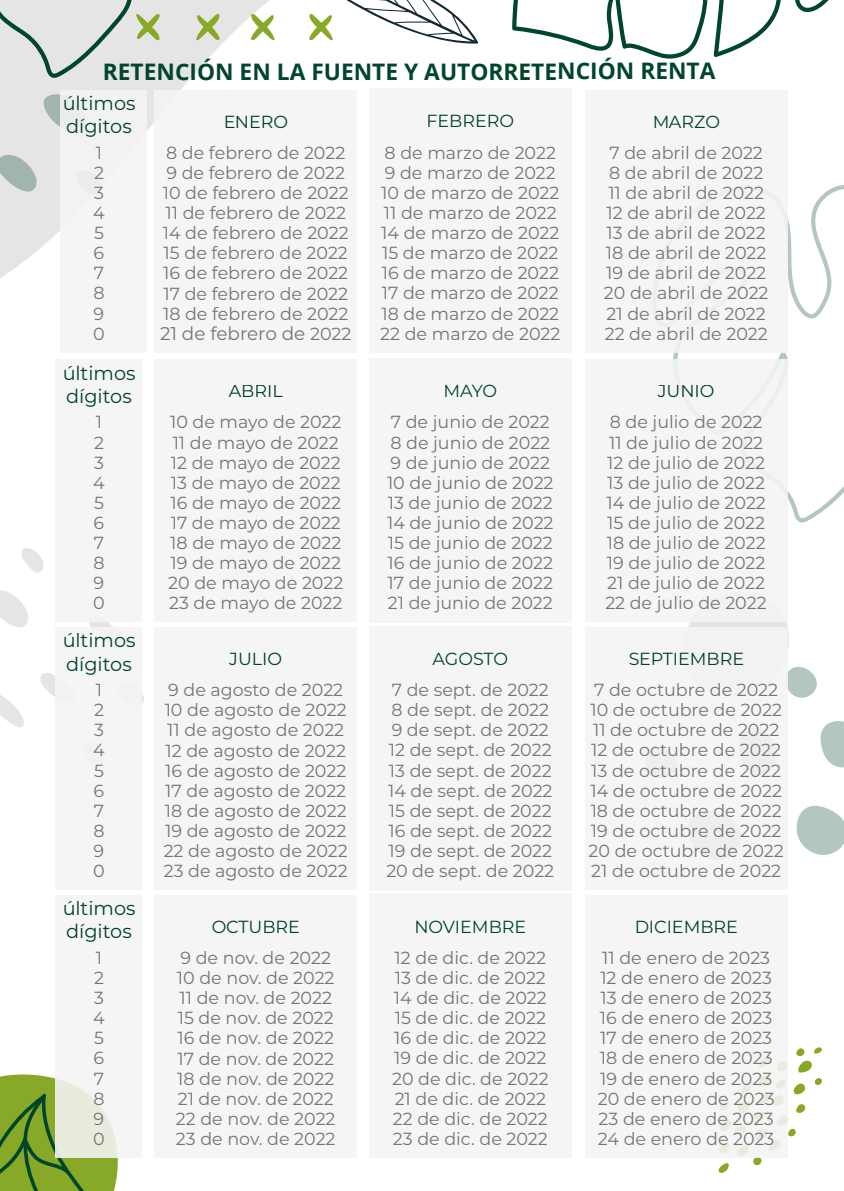
<style>
.page{position:relative;width:844px;height:1191px;background:#fff}
.page>*{position:absolute;margin:0;border:0;box-sizing:border-box;transform-origin:0 0}
.t1{font:700 22.75px "Open Sans";color:#00462b}
.t2{font:19.25px/23.1px "Montserrat";color:#00462b}
.t3{font:18.38px "Montserrat";color:#777471}
.t4{font:17.5px/20.1px "Montserrat";color:#777471}
.t5{font:17.5px "Montserrat";color:#00462b}
.s1{font-size:17.5px}
</style>
<div class="page">
<svg style="left:0;top:0;width:479px;height:278px"></svg>
<svg style="left:251px;top:14px;width:24px;height:26px"></svg>
<svg style="left:512px;top:0;width:317px;height:59px"></svg>
<svg style="left:673px;top:185px;width:170px;height:337px"></svg>
<svg style="left:0;top:0;width:220px;height:78px;background:#d8dbd6"></svg>
<svg style="left:0;top:1074px;width:118px;height:117px;background:#769b2b"></svg>
<svg style="left:43px;top:93px;width:17px;height:40px"></svg>
<svg style="left:0;top:150px;width:38px;height:42px;background:#bdc8c4"></svg>
<svg style="left:287px;top:0;width:191px;height:44px"></svg>
<svg style="left:796px;top:805px;width:47px;height:50px"></svg>
<svg style="left:820px;top:721px;width:23px;height:47px"></svg>
<svg style="left:688px;top:622px;width:129px;height:76px"></svg>
<svg style="left:89px;top:622px;width:24px;height:5px"></svg>
<svg style="left:0;top:590px;width:28px;height:37px"></svg>
<svg style="left:40px;top:673px;width:16px;height:25px"></svg>
<svg style="left:21px;top:548px;width:22px;height:25px"></svg>
<svg style="left:0;top:695px;width:24px;height:32px"></svg>
<svg style="left:142px;top:693px;width:2px;height:11px"></svg>
<svg style="left:718px;top:1047px;width:104px;height:126px"></svg>
<div style="left:60px;top:90px;width:87px;height:263px;background:#f4f4f4"></div>
<div style="left:154px;top:90px;width:203px;height:263px;background:#f4f4f4"></div>
<div style="left:584px;top:90px;width:203px;height:263px;background:#f4f4f4"></div>
<div style="left:369px;top:89px;width:202px;height:264px;background:#f4f4f4"></div>
<div style="left:56px;top:359px;width:86px;height:263px;background:#f4f4f4"></div>
<div style="left:154px;top:359px;width:203px;height:263px;background:#f4f4f4"></div>
<div style="left:584px;top:359px;width:203px;height:263px;background:#f4f4f4"></div>
<div style="left:369px;top:358px;width:202px;height:264px;background:#f4f4f4"></div>
<div style="left:56px;top:627px;width:86px;height:263px;background:#f4f4f4"></div>
<div style="left:154px;top:627px;width:203px;height:263px;background:#f4f4f4"></div>
<div style="left:584px;top:627px;width:203px;height:263px;background:#f4f4f4"></div>
<div style="left:369px;top:626px;width:202px;height:264px;background:#f4f4f4"></div>
<div style="left:56px;top:895px;width:86px;height:262px;background:linear-gradient(to bottom,#f8f7f9,#eef0ea)"></div>
<div style="left:154px;top:895px;width:203px;height:262px;background:#f4f4f4"></div>
<div style="left:584px;top:895px;width:203px;height:262px;background:#f4f4f4"></div>
<div style="left:369px;top:894px;width:202px;height:263px;background:#f4f4f4"></div>
<h1 class="t1" style="left:103px;top:55px;width:614px">RETENCIÓN EN LA FUENTE Y AUTORRETENCIÓN RENTA</h1>
<p class="t2" style="left:62px;top:91px;width:75px">últimos dígitos</p>
<p class="t4" style="left:163px;top:142px;width:187px">8 de febrero de 2022<br>9 de febrero de 2022<br>10 de febrero de 2022<br>11 de febrero de 2022<br>14 de febrero de 2022<br>15 de febrero de 2022<br>16 de febrero de 2022<br>17 de febrero de 2022<br>18 de febrero de 2022</p>
<p class="t3" style="left:160px;top:320px;width:193px">21 de febrero de <span class="s1">2022</span></p>
<p class="t5" style="left:426px;top:109px;width:89px">FEBRERO</p>
<p class="t5" style="left:223px;top:110px;width:66px">ENERO</p>
<p class="t5" style="left:652px;top:110px;width:69px">MARZO</p>
<p class="t4" style="left:93px;top:142px;width:13px">1<br>2<br>3<br>4<br>5<br>6<br>7<br>8<br>9<br>0</p>
<p class="t4" style="left:380px;top:142px;width:182px">8 de marzo de 2022<br>9 de marzo de 2022<br>10 de marzo de 2022<br>11 de marzo de 2022<br>14 de marzo de 2022<br>15 de marzo de 2022<br>16 de marzo de 2022<br>17 de marzo de 2022<br>18 de marzo de 2022<br>22 de marzo de 2022</p>
<p class="t4" style="left:603px;top:142px;width:166px;text-align:center">7 de abril de 2022<br>8 de abril de 2022<br>11 de abril de 2022<br>12 de abril de 2022<br>13 de abril de 2022<br>18 de abril de 2022<br>19 de abril de 2022<br>20 de abril de 2022<br>21 de abril de 2022<br>22 de abril de 2022</p>
<p class="t2" style="left:62px;top:360px;width:75px">últimos dígitos</p>
<p class="t5" style="left:229px;top:379px;width:55px">ABRIL</p>
<p class="t5" style="left:443px;top:379px;width:55px">MAYO</p>
<p class="t5" style="left:657px;top:379px;width:58px">JUNIO</p>
<p class="t4" style="left:93px;top:411px;width:13px">1<br>2<br>3<br>4<br>5<br>6<br>7<br>8<br>9<br>0</p>
<p class="t4" style="left:387px;top:411px;width:168px">7 de junio de 2022<br>8 de junio de 2022<br>9 de junio de 2022<br>10 de junio de 2022<br>13 de junio de 2022<br>14 de junio de 2022<br>15 de junio de 2022<br>16 de junio de 2022<br>17 de junio de 2022<br>21 de junio de 2022</p>
<p class="t4" style="left:168px;top:411px;width:176px">10 de mayo de 2022<br>11 de mayo de 2022<br>12 de mayo de 2022<br>13 de mayo de 2022<br>16 de mayo de 2022<br>17 de mayo de 2022<br>18 de mayo de 2022<br>19 de mayo de 2022<br>20 de mayo de 2022<br>23 de mayo de 2022</p>
<p class="t4" style="left:605px;top:411px;width:162px">8 de julio de 2022<br>11 de julio de 2022<br>12 de julio de 2022<br>13 de julio de 2022<br>14 de julio de 2022<br>15 de julio de 2022<br>18 de julio de 2022<br>19 de julio de 2022<br>21 de julio de 2022<br>22 de julio de 2022</p>
<p class="t2" style="left:62px;top:628px;width:75px">últimos dígitos</p>
<p class="t5" style="left:229px;top:647px;width:54px">JULIO</p>
<p class="t5" style="left:432px;top:646px;width:77px">AGOSTO</p>
<p class="t5" style="left:628px;top:647px;width:117px">SEPTIEMBRE</p>
<p class="t4" style="left:93px;top:679px;width:13px">1<br>2<br>3<br>4<br>5<br>6<br>7<br>8<br>9<br>0</p>
<p class="t4" style="left:386px;top:679px;width:169px;text-align:center">7 de sept. de 2022<br>8 de sept. de 2022<br>9 de sept. de 2022<br>12 de sept. de 2022<br>13 de sept. de 2022<br>14 de sept. de 2022<br>15 de sept. de 2022<br>16 de sept. de 2022<br>19 de sept. de 2022<br>20 de sept. de 2022</p>
<p class="t4" style="left:164px;top:679px;width:185px">9 de agosto de 2022<br>10 de agosto de 2022<br>11 de agosto de 2022<br>12 de agosto de 2022<br>16 de agosto de 2022<br>17 de agosto de 2022<br>18 de agosto de 2022<br>19 de agosto de 2022<br>22 de agosto de 2022<br>23 de agosto de 2022</p>
<p class="t4" style="left:588px;top:679px;width:197px;text-align:center">7 de octubre de 2022<br>10 de octubre de 2022<br>11 de octubre de 2022<br>12 de octubre de 2022<br>13 de octubre de 2022<br>14 de octubre de 2022<br>18 de octubre de 2022<br>19 de octubre de 2022<br>20 de octubre de 2022<br>21 de octubre de 2022</p>
<p class="t2" style="left:62px;top:896px;width:75px">últimos dígitos</p>
<p class="t5" style="left:211px;top:915px;width:90px">OCTUBRE</p>
<p class="t5" style="left:414px;top:914px;width:113px">NOVIEMBRE</p>
<p class="t5" style="left:634px;top:915px;width:105px">DICIEMBRE</p>
<p class="t4" style="left:93px;top:947px;width:13px">1<br>2<br>3<br>4<br>5<br>6<br>7<br>8<br>9<br>0</p>
<p class="t4" style="left:392px;top:947px;width:158px">12 de dic. de 2022<br>13 de dic. de 2022<br>14 de dic. de 2022<br>15 de dic. de 2022<br>16 de dic. de 2022<br>19 de dic. de 2022<br>20 de dic. de 2022<br>21 de dic. de 2022<br>22 de dic. de 2022<br>23 de dic. de 2022</p>
<p class="t4" style="left:176px;top:947px;width:161px">9 de nov. de 2022<br>10 de nov. de 2022<br>11 de nov. de 2022<br>15 de nov. de 2022<br>16 de nov. de 2022<br>17 de nov. de 2022<br>18 de nov. de 2022<br>21 de nov. de 2022<br>22 de nov. de 2022<br>23 de nov. de 2022</p>
<p class="t4" style="left:597px;top:947px;width:178px">11 de enero de 2023<br>12 de enero de 2023<br>13 de enero de 2023<br>16 de enero de 2023<br>17 de enero de 2023<br>18 de enero de 2023<br>19 de enero de 2023<br>20 de enero de 2023<br>23 de enero de 2023<br>24 de enero de 2023</p>
</div>
